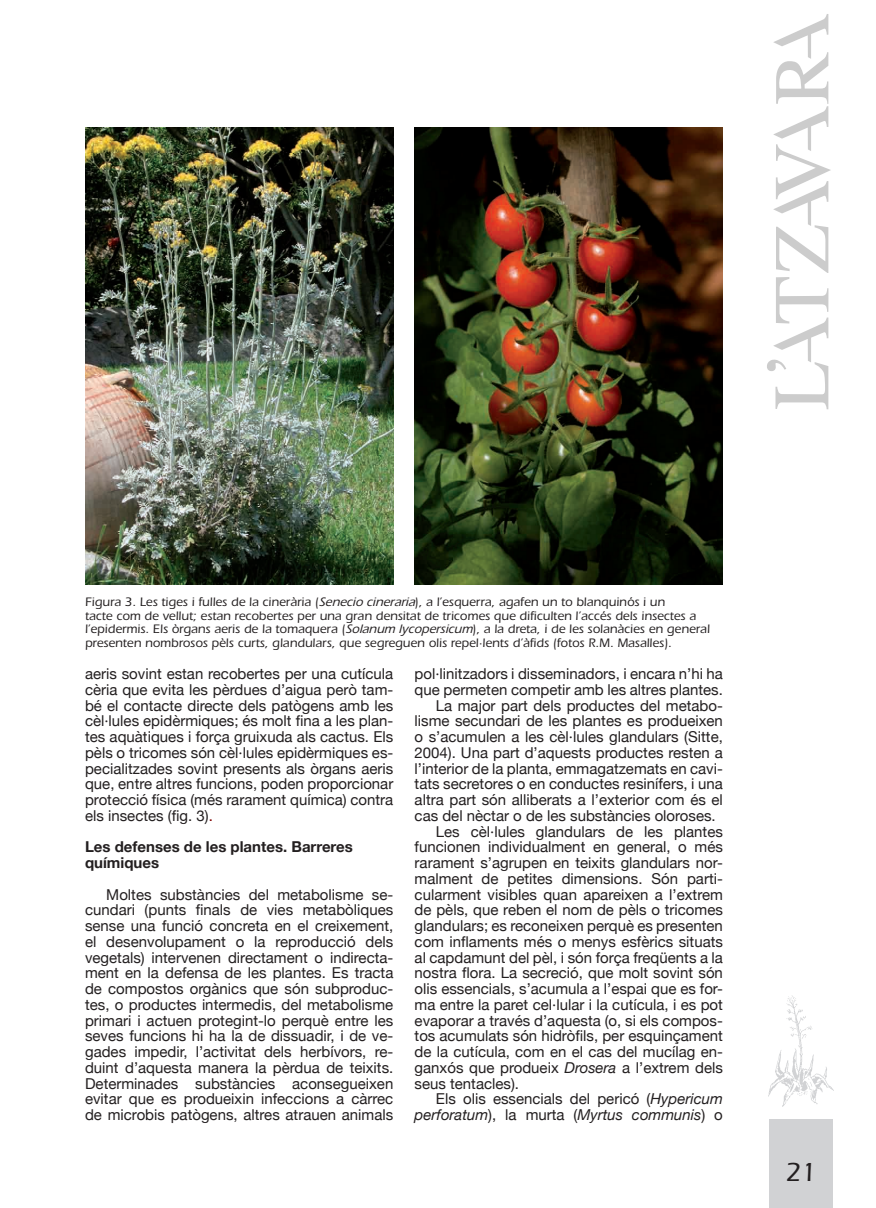
<style>
.page{position:relative;width:876px;height:1208px;background:#fff}
.page>*{position:absolute;margin:0;border:0;box-sizing:border-box;transform-origin:0 0}
.t1{font:500 27px "Itc Eras";color:#231f20}
.t2{font:15px/15.8px "Helvetica Neue";color:#231f20;text-align:justify}
.t3{font:700 15px/15.8px "Helvetica Neue";color:#231f20}
.t4{font:italic 15px "Helvetica Neue";color:#231f20}
.t5{font:500 12.75px/13.5px "Itc Eras";color:#231f20}
.s1{font-style:italic}
.s2{color:#800000}
.s3{font-style:normal}
</style>
<div class="page">
<div style="left:769px;top:1119px;width:64px;height:89px;background:#d1d2d4"></div>
<img style="left:768px;top:995px;width:66px;height:112px">
<svg style="left:767px;top:14px;width:64px;height:395px"></svg>
<img style="left:85px;top:128px;width:308px;height:456px">
<img style="left:415px;top:128px;width:308px;height:456px">
<p class="t5" style="left:85px;top:595px;width:626px">Figura 3. Les tiges i fulles de la cinerària (<span class="s1">Senecio cineraria</span>), a l’esquerra, agafen un to blanquinós i un<br>tacte com de vellut; estan recobertes per una gran densitat de tricomes que dificulten l’accés dels insectes a l’epidermis. Els òrgans aeris de la tomaquera (<span class="s1">Solanum lycopersicum</span>), a la dreta, i de les solanàcies en general presenten nombrosos pèls curts, glandulars, que segreguen olis repel·lents d’àfids (fotos R.M. Masalles).</p>
<p class="t2" style="left:85px;top:665px;width:310px">aeris sovint estan recobertes per una cutícula cèria que evita les pèrdues d’aigua però tam&shy;bé el contacte directe dels patògens amb les cèl·lules epidèrmiques; és molt fina a les plan&shy;tes aquàtiques i força gruixuda als cactus. Els pèls o tricomes són cèl·lules epidèrmiques es&shy;pecialitzades sovint presents als òrgans aeris que, entre altres funcions, poden proporcionar protecció física (més rarament química) contra els insectes (fig. 3)<span class="s2">.</span></p>
<p class="t3" style="left:85px;top:838px;width:269px">Les defenses de les plantes. Barreres químiques</p>
<p class="t2" style="left:85px;top:886px;width:310px;text-indent:21px">Moltes substàncies del metabolisme se&shy;cundari (punts finals de vies metabòliques sense una funció concreta en el creixement, el desenvolupament o la reproducció dels vegetals) intervenen directament o indirecta&shy;ment en la defensa de les plantes. Es tracta de compostos orgànics que són subproduc&shy;tes, o productes intermedis, del metabolisme primari i actuen protegint-lo perquè entre les seves funcions hi ha la de dissuadir, i de ve&shy;gades impedir, l’activitat dels herbívors, re&shy;duint d’aquesta manera la pèrdua de teixits.<br>Determinades substàncies aconsegueixen evitar que es produeixin infeccions a càrrec de microbis patògens, altres atrauen animals</p>
<p class="t2" style="left:415px;top:665px;width:310px">pol·linitzadors i disseminadors, i encara n’hi ha</p>
<p class="t2" style="left:415px;top:681px;width:310px">que permeten competir amb les altres plantes.</p>
<p class="t2" style="left:436px;top:697px;width:289px">La major part dels productes del metabo-</p>
<p class="t2" style="left:415px;top:713px;width:310px">lisme secundari de les plantes es produeixen</p>
<p class="t2" style="left:415px;top:728px;width:310px">o s’acumulen a les cèl·lules glandulars (Sitte,</p>
<p class="t2" style="left:415px;top:744px;width:310px">2004). Una part d’aquests productes resten a</p>
<p class="t2" style="left:415px;top:760px;width:310px">l’interior de la planta, emmagatzemats en cavi-</p>
<p class="t2" style="left:415px;top:776px;width:310px">tats secretores o en conductes resinífers, i una</p>
<p class="t2" style="left:415px;top:791px;width:310px">altra part són alliberats a l’exterior com és el</p>
<p class="t2" style="left:415px;top:807px;width:303px">cas del nèctar o de les substàncies oloroses.</p>
<p class="t2" style="left:436px;top:823px;width:288px">Les cèl·lules glandulars de les plantes</p>
<p class="t2" style="left:415px;top:839px;width:310px">funcionen individualment en general, o més</p>
<p class="t2" style="left:415px;top:854px;width:310px">rarament s’agrupen en teixits glandulars nor-</p>
<p class="t2" style="left:415px;top:870px;width:310px">malment de petites dimensions. Són parti-</p>
<p class="t2" style="left:415px;top:886px;width:310px">cularment visibles quan apareixen a l’extrem</p>
<p class="t2" style="left:415px;top:902px;width:310px">de pèls, que reben el nom de pèls o tricomes</p>
<p class="t2" style="left:415px;top:917px;width:310px">glandulars; es reconeixen perquè es presenten</p>
<p class="t2" style="left:415px;top:933px;width:310px">com inflaments més o menys esfèrics situats</p>
<p class="t2" style="left:415px;top:949px;width:310px">al capdamunt del pèl, i són força freqüents a la</p>
<p class="t2" style="left:415px;top:965px;width:310px">nostra flora. La secreció, que molt sovint són</p>
<p class="t2" style="left:415px;top:980px;width:310px">olis essencials, s’acumula a l’espai que es for-</p>
<p class="t2" style="left:415px;top:996px;width:310px">ma entre la paret cel·lular i la cutícula, i es pot</p>
<p class="t2" style="left:415px;top:1012px;width:310px">evaporar a través d’aquesta (o, si els compos-</p>
<p class="t2" style="left:415px;top:1028px;width:310px">tos acumulats són hidròfils, per esquinçament</p>
<p class="t2" style="left:415px;top:1043px;width:310px">de la cutícula, com en el cas del mucílag en-</p>
<p class="t2" style="left:415px;top:1059px;width:310px">ganxós que produeix <span class="s1">Drosera</span> a l’extrem dels</p>
<p class="t2" style="left:415px;top:1075px;width:106px">seus tentacles).</p>
<p class="t2" style="left:436px;top:1091px;width:289px">Els olis essencials del pericó (<span class="s1">Hypericum</span></p>
<p class="t4" style="left:415px;top:1105px;width:310px">perforatum<span class="s3">), la murta (</span>Myrtus communis<span class="s3">) o</span></p>
<h1 class="t1" style="left:785px;top:1157px;width:33px">21</h1>
</div>
